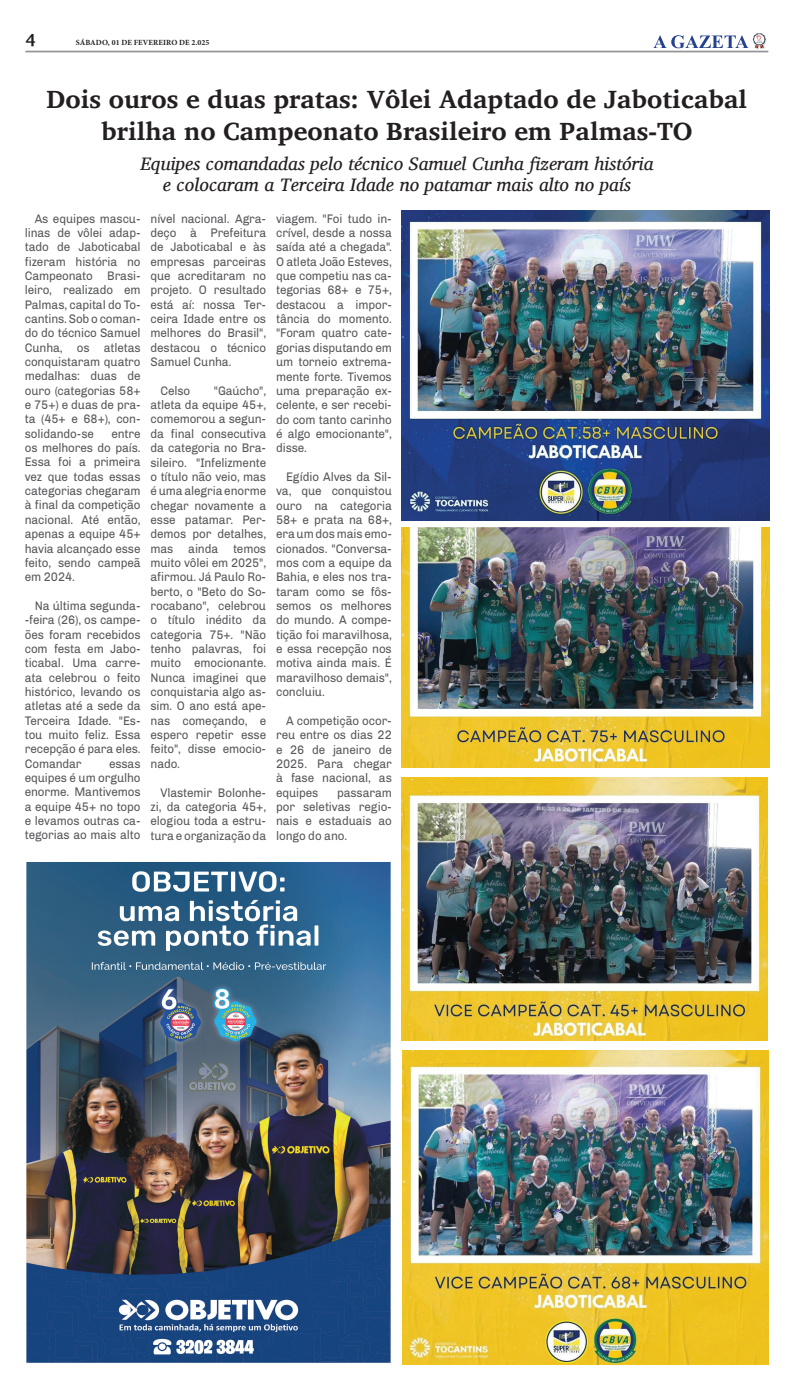
<style>
.page{position:relative;width:794px;height:1389px;background:#fff}
.page>*{position:absolute;margin:0;border:0;box-sizing:border-box;transform-origin:0 0}
.t1{font:700 25.46px/32.4px "Charis SIL";color:#231f20;text-align:center}
.t2{font:italic 18.46px/21px "Charis SIL";color:#231f20;text-align:center}
.t3{font:700 17.5px "Charis SIL";color:#231f20}
.t4{font:12.42px/14.3px "Chivo";letter-spacing:-.01em;color:#57585a;text-align:justify;scale:.94 1}
.t5{font:700 7.88px "Minion Pro";letter-spacing:.01em;color:#231f20}
</style>
<div class="page">
<hr style="left:25px;top:51px;width:743px;height:1px;background:#939598">
<svg style="left:653px;top:33px;width:113px;height:16px"></svg>
<img style="left:402px;top:777px;width:365px;height:263px">
<img style="left:402px;top:1050px;width:367px;height:314px">
<img style="left:402px;top:528px;width:367px;height:239px">
<img style="left:402px;top:211px;width:367px;height:309px">
<img style="left:26px;top:862px;width:365px;height:501px">
<h3 class="t3" style="left:25px;top:29px;width:12px">4</h3>
<p class="t5" style="left:76px;top:36px;width:135px">SÁBADO, 01 DE FEVEREIRO DE 2.025</p>
<h1 class="t1" style="left:47px;top:83px;width:702px">Dois ouros e duas pratas: Vôlei Adaptado de Jaboticabal brilha no Campeonato Brasileiro em Palmas-TO</h1>
<h2 class="t2" style="left:140px;top:153px;width:515px">Equipes comandadas pelo técnico Samuel Cunha fizeram história e colocaram a Terceira Idade no patamar mais alto no país</h2>
<p class="t4" style="left:25px;top:210px;width:125px;text-indent:10px">As equipes mascu&shy;linas de vôlei adap&shy;tado de Jaboticabal fizeram história no Campeonato Brasi&shy;leiro, realizado em Palmas, capital do To&shy;cantins. Sob o coman&shy;do do técnico Samuel Cunha, os atletas conquistaram quatro medalhas: duas de ouro (categorias 58+ e 75+) e duas de pra&shy;ta (45+ e 68+), con&shy;solidando-se</p>
<p class="t4" style="left:150px;top:210px;width:124px">nível nacional. Agra&shy;deço à Prefeitura de Jaboticabal e às empresas parceiras que acreditaram no projeto. O resultado está aí: nossa Ter&shy;ceira Idade entre os melhores do Brasil", destacou o técnico Samuel Cunha.</p>
<p class="t4" style="left:160px;top:383px;width:33px">Celso</p>
<p class="t4" style="left:276px;top:210px;width:125px">viagem. "Foi tudo in&shy;crível, desde a nossa saída até a chegada".<br>O atleta João Esteves, que competiu nas ca&shy;tegorias 68+ e 75+, destacou a impor&shy;tância do momento. "Foram quatro cate&shy;gorias disputando em um torneio extrema&shy;mente forte. Tivemos uma preparação ex&shy;celente, e ser recebi&shy;do com tanto carinho é algo emocionante", disse.</p>
<p class="t4" style="left:276px;top:469px;width:125px;text-indent:10px">Egídio Alves da Sil&shy;va, que conquistou ouro na categoria 58+ e prata na 68+, era um dos mais emo&shy;cionados. "Conversa&shy;mos com a equipe da Bahia, e eles nos tra&shy;taram como se fôs&shy;semos os melhores do mundo. A compe&shy;tição foi maravilhosa, e essa recepção nos motiva ainda mais. É maravilhoso demais", concluiu.</p>
<p class="t4" style="left:276px;top:713px;width:125px;text-indent:10px">A competição ocor&shy;reu entre os dias 22 e 26 de janeiro de 2025. Para chegar à fase nacional, as equipes</p>
<p class="t4" style="left:150px;top:383px;width:124px;text-indent:63px">"Gaúcho", atleta da equipe 45+, comemorou a segun&shy;da final consecutiva da categoria no Bra&shy;sileiro. "Infelizmente o título não veio, mas é uma alegria enorme chegar novamente a esse patamar. Per&shy;demos por detalhes, mas ainda temos muito vôlei em 2025", afirmou. Já Paulo Ro&shy;berto, o "Beto do So&shy;rocabano", celebrou o título inédito da categoria 75+. "Não tenho palavras, foi muito emocionante.<br>Nunca imaginei que conquistaria algo as&shy;sim. O ano está ape&shy;nas começando, e espero repetir esse feito", disse emocio&shy;nado.</p>
<p class="t4" style="left:150px;top:784px;width:124px;text-indent:10px">Vlastemir Bolonhe&shy;zi, da categoria 45+, elogiou toda a estru&shy;tura e organização da</p>
<p class="t4" style="left:25px;top:426px;width:125px;text-indent:87px">entre os melhores do país.<br>Essa foi a primeira vez que todas essas categorias chegaram à final da competição nacional. Até então, apenas a equipe 45+ havia alcançado esse feito, sendo campeã em 2024.</p>
<p class="t4" style="left:25px;top:598px;width:125px;text-indent:10px">Na última segunda--feira (26), os campe&shy;ões foram recebidos com festa em Jabo&shy;ticabal. Uma carre&shy;ata celebrou o feito histórico, levando os atletas até a sede da Terceira Idade. "Es&shy;tou muito feliz. Essa recepção é para eles.<br>Comandar</p>
<p class="t4" style="left:25px;top:756px;width:125px;text-indent:84px">essas equipes é um orgulho enorme. Mantivemos a equipe 45+ no topo e levamos outras ca&shy;tegorias ao mais alto</p>
<p class="t4" style="left:276px;top:784px;width:125px;text-indent:61px">passaram por seletivas regio&shy;nais e estaduais ao longo do ano.</p>
</div>
